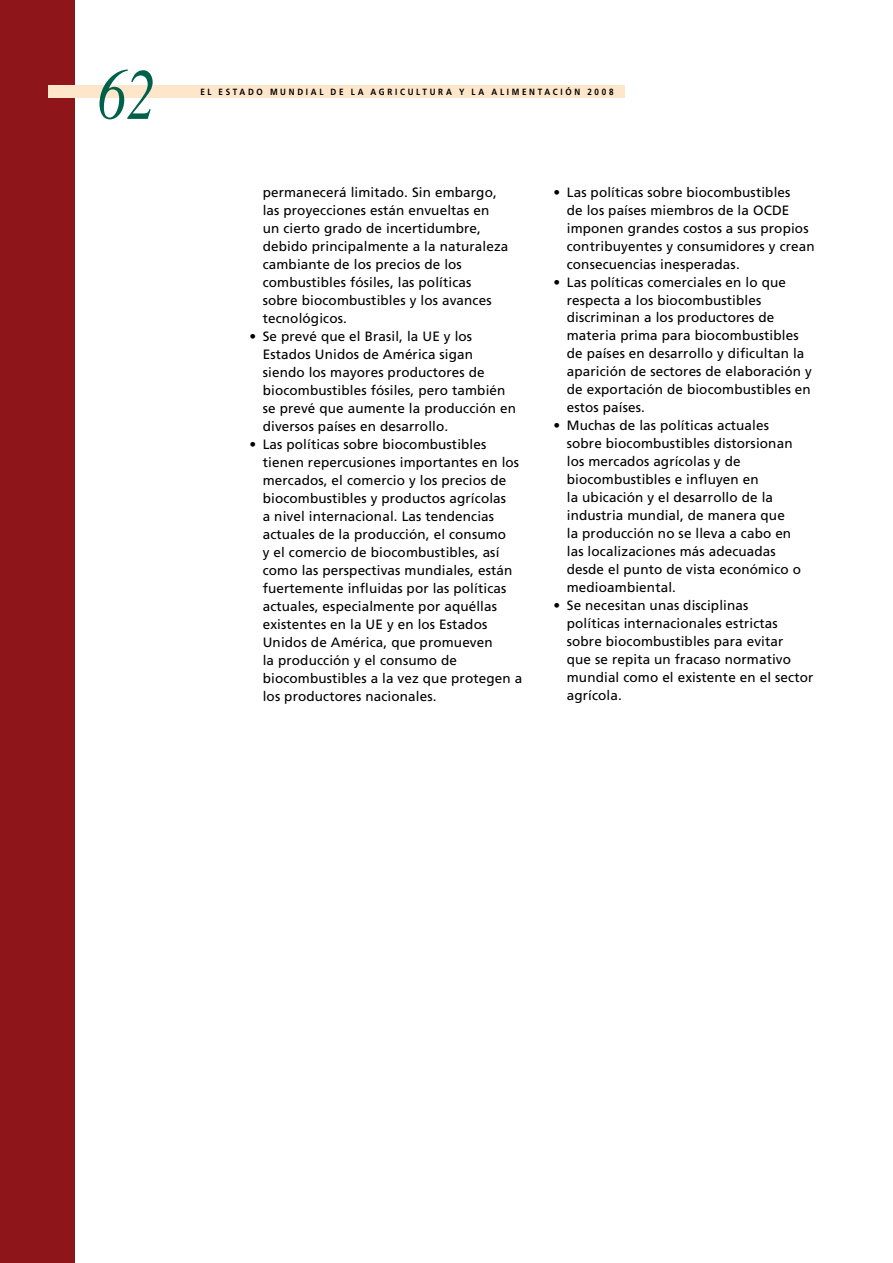
<style>
.page{position:relative;width:893px;height:1263px;background:#fff}
.page>*{position:absolute;margin:0;border:0;box-sizing:border-box;transform-origin:0 0}
.t1{font:italic 72px "Times";color:#00614b;scale:.8 1}
.t2{font:13.5px/18px "Frutiger LT Std";letter-spacing:.01em;color:#000}
.t3{font:700 9px "Frutiger LT Std";letter-spacing:.33em;color:#000;scale:.9 1}
</style>
<div class="page">
<div style="left:0;top:0;width:74px;height:1263px;background:#8e161b"></div>
<div style="left:49px;top:85px;width:576px;height:13px;background:#fde6ca"></div>
<h1 class="t1" style="left:98px;top:69px;width:74px">62</h1>
<p class="t3" style="left:200px;top:88px;width:461px">EL ESTADO MUNDIAL DE LA AGRICULTURA Y LA ALIMENTACIÓN 2008</p>
<p class="t2" style="left:263px;top:184px;width:247px">permanecerá limitado. Sin embargo, las proyecciones están envueltas en un cierto grado de incertidumbre, debido principalmente a la naturaleza cambiante de los precios de los combustibles fósiles, las políticas sobre biocombustibles y los avances tecnológicos.</p>
<p class="t2" style="left:263px;top:328px;width:255px;text-indent:-13px">• Se prevé que el Brasil, la UE y los Estados Unidos de América sigan siendo los mayores productores de biocombustibles fósiles, pero también se prevé que aumente la producción en diversos países en desarrollo.</p>
<p class="t2" style="left:263px;top:435px;width:261px;text-indent:-13px">• Las políticas sobre biocombustibles tienen repercusiones importantes en los mercados, el comercio y los precios de biocombustibles y productos agrícolas<br>a nivel internacional. Las tendencias actuales de la producción, el consumo<br>y el comercio de biocombustibles, así como las perspectivas mundiales, están fuertemente influidas por las políticas actuales, especialmente por aquéllas existentes en la UE y en los Estados Unidos de América, que promueven<br>la producción y el consumo de biocombustibles a la vez que protegen a los productores nacionales.</p>
<p class="t2" style="left:567px;top:183px;width:249px;text-indent:-13px">• Las políticas sobre biocombustibles<br>de los países miembros de la OCDE imponen grandes costos a sus propios contribuyentes y consumidores y crean consecuencias inesperadas.</p>
<p class="t2" style="left:567px;top:273px;width:247px;text-indent:-13px">• Las políticas comerciales en lo que respecta a los biocombustibles discriminan a los productores de materia prima para biocombustibles de países en desarrollo y dificultan la aparición de sectores de elaboración y de exportación de biocombustibles en estos países.</p>
<p class="t2" style="left:567px;top:417px;width:236px;text-indent:-13px">• Muchas de las políticas actuales sobre biocombustibles distorsionan los mercados agrícolas y de biocombustibles e influyen en<br>la ubicación y el desarrollo de la industria mundial, de manera que<br>la producción no se lleva a cabo en las localizaciones más adecuadas desde el punto de vista económico o medioambiental.</p>
<p class="t2" style="left:567px;top:597px;width:248px;text-indent:-13px">• Se necesitan unas disciplinas<br>políticas internacionales estrictas sobre biocombustibles para evitar<br>que se repita un fracaso normativo mundial como el existente en el sector agrícola.</p>
</div>
